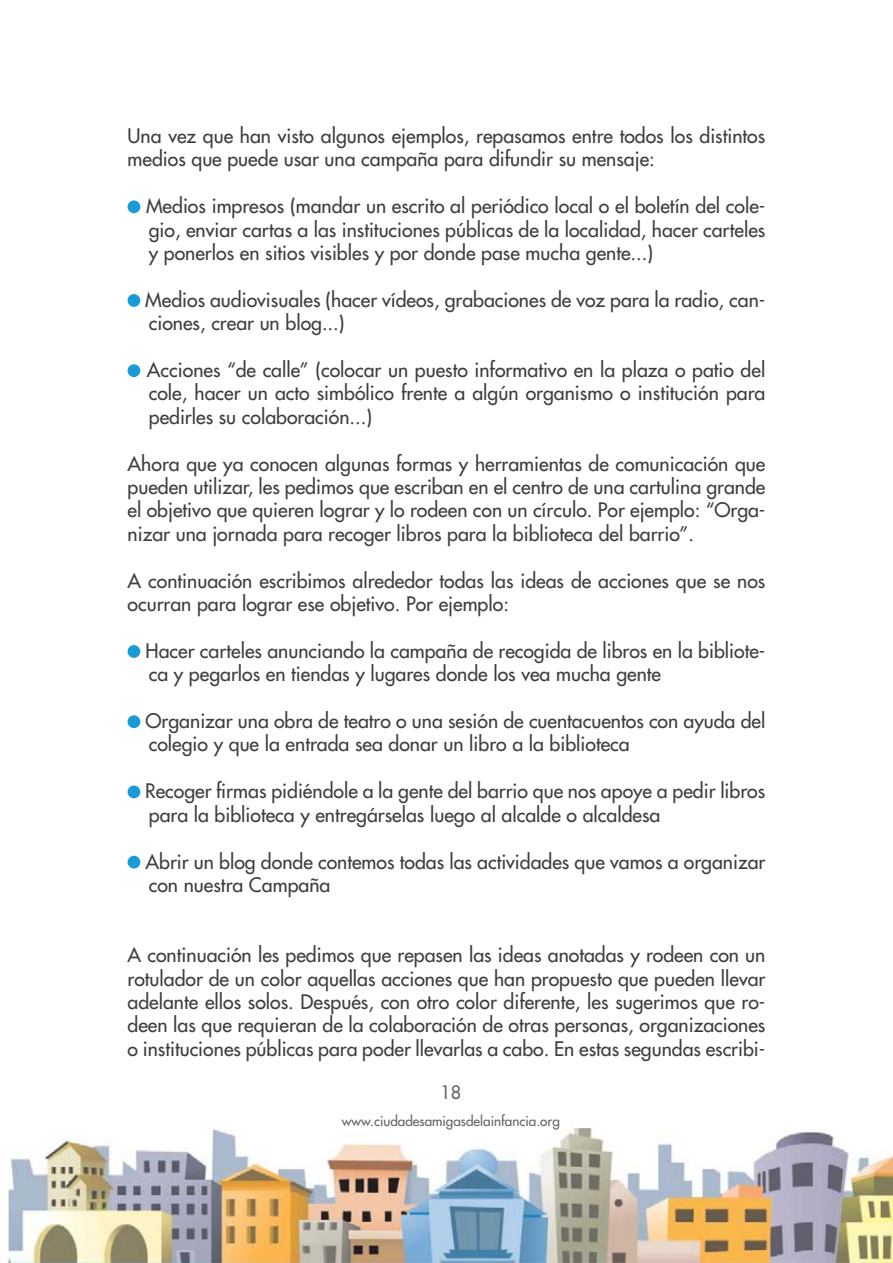
<style>
.page{position:relative;width:893px;height:1263px;background:#fff}
.page>*{position:absolute;margin:0;border:0;box-sizing:border-box;transform-origin:0 0}
.t1{font:19.5px/23.4px "Futura";color:#3e3e3f}
.t2{font:18px "Futura";color:#636366}
.t3{font:13.5px "Futura";color:#636366}
</style>
<div class="page">
<img style="left:8px;top:1128px;width:885px;height:135px">
<div style="left:128px;top:201px;width:12px;height:11px;background:#199bd8;border-radius:50%"></div>
<div style="left:128px;top:200px;width:12px;height:13px;border:2px solid #199bd8;border-radius:50%"></div>
<div style="left:128px;top:295px;width:12px;height:11px;background:#199bd8;border-radius:50%"></div>
<div style="left:128px;top:294px;width:12px;height:13px;border:2px solid #199bd8;border-radius:50%"></div>
<div style="left:128px;top:365px;width:12px;height:11px;background:#199bd8;border-radius:50%"></div>
<div style="left:128px;top:364px;width:12px;height:13px;border:2px solid #199bd8;border-radius:50%"></div>
<div style="left:128px;top:646px;width:12px;height:11px;background:#199bd8;border-radius:50%"></div>
<div style="left:128px;top:645px;width:12px;height:13px;border:2px solid #199bd8;border-radius:50%"></div>
<div style="left:128px;top:716px;width:12px;height:11px;background:#199bd8;border-radius:50%"></div>
<div style="left:128px;top:715px;width:12px;height:13px;border:2px solid #199bd8;border-radius:50%"></div>
<div style="left:128px;top:786px;width:12px;height:11px;background:#199bd8;border-radius:50%"></div>
<div style="left:128px;top:785px;width:12px;height:13px;border:2px solid #199bd8;border-radius:50%"></div>
<div style="left:128px;top:856px;width:12px;height:12px;background:#199bd8;border-radius:50%"></div>
<div style="left:128px;top:856px;width:12px;height:12px;border:2px solid #199bd8;border-radius:50%"></div>
<p class="t1" style="left:128px;top:124px;width:639px">Una vez que han visto algunos ejemplos, repasamos entre todos los distintos medios que puede usar una campaña para difundir su mensaje:</p>
<p class="t1" style="left:146px;top:194px;width:621px;text-align:justify">Medios impresos (mandar un escrito al periódico local o el boletín del cole&shy;gio, enviar cartas a las instituciones públicas de la localidad, hacer carteles y ponerlos en sitios visibles y por donde pase mucha gente...)</p>
<p class="t1" style="left:145px;top:288px;width:622px">Medios audiovisuales (hacer vídeos, grabaciones de voz para la radio, can&shy;ciones, crear un blog...)</p>
<p class="t1" style="left:147px;top:358px;width:620px;text-align:justify">Acciones “de calle” (colocar un puesto informativo en la plaza o patio del cole, hacer un acto simbólico frente a algún organismo o institución para pedirles su colaboración...)</p>
<p class="t1" style="left:128px;top:452px;width:639px;text-align:justify">Ahora que ya conocen algunas formas y herramientas de comunicación que pueden utilizar, les pedimos que escriban en el centro de una cartulina grande el objetivo que quieren lograr y lo rodeen con un círculo. Por ejemplo: “Orga&shy;nizar una jornada para recoger libros para la biblioteca del barrio”.</p>
<p class="t1" style="left:128px;top:569px;width:639px">A continuación escribimos alrededor todas las ideas de acciones que se nos ocurran para lograr ese objetivo. Por ejemplo:</p>
<p class="t1" style="left:146px;top:639px;width:621px">Hacer carteles anunciando la campaña de recogida de libros en la bibliote&shy;ca y pegarlos en tiendas y lugares donde los vea mucha gente</p>
<p class="t1" style="left:146px;top:709px;width:621px">Organizar una obra de teatro o una sesión de cuentacuentos con ayuda del colegio y que la entrada sea donar un libro a la biblioteca</p>
<p class="t1" style="left:145px;top:779px;width:622px">Recoger firmas pidiéndole a la gente del barrio que nos apoye a pedir libros para la biblioteca y entregárselas luego al alcalde o alcaldesa</p>
<p class="t1" style="left:146px;top:849px;width:621px">Abrir un blog donde contemos todas las actividades que vamos a organizar con nuestra Campaña</p>
<p class="t1" style="left:128px;top:943px;width:639px;text-align:justify">A continuación les pedimos que repasen las ideas anotadas y rodeen con un rotulador de un color aquellas acciones que han propuesto que pueden llevar adelante ellos solos. Después, con otro color diferente, les sugerimos que ro&shy;deen las que requieran de la colaboración de otras personas, organizaciones o instituciones públicas para poder llevarlas a cabo. En estas segundas escribi-</p>
<p class="t2" style="left:440px;top:1081px;width:22px">18</p>
<p class="t3" style="left:342px;top:1112px;width:219px">www.ciudadesamigasdelainfancia.org</p>
</div>
